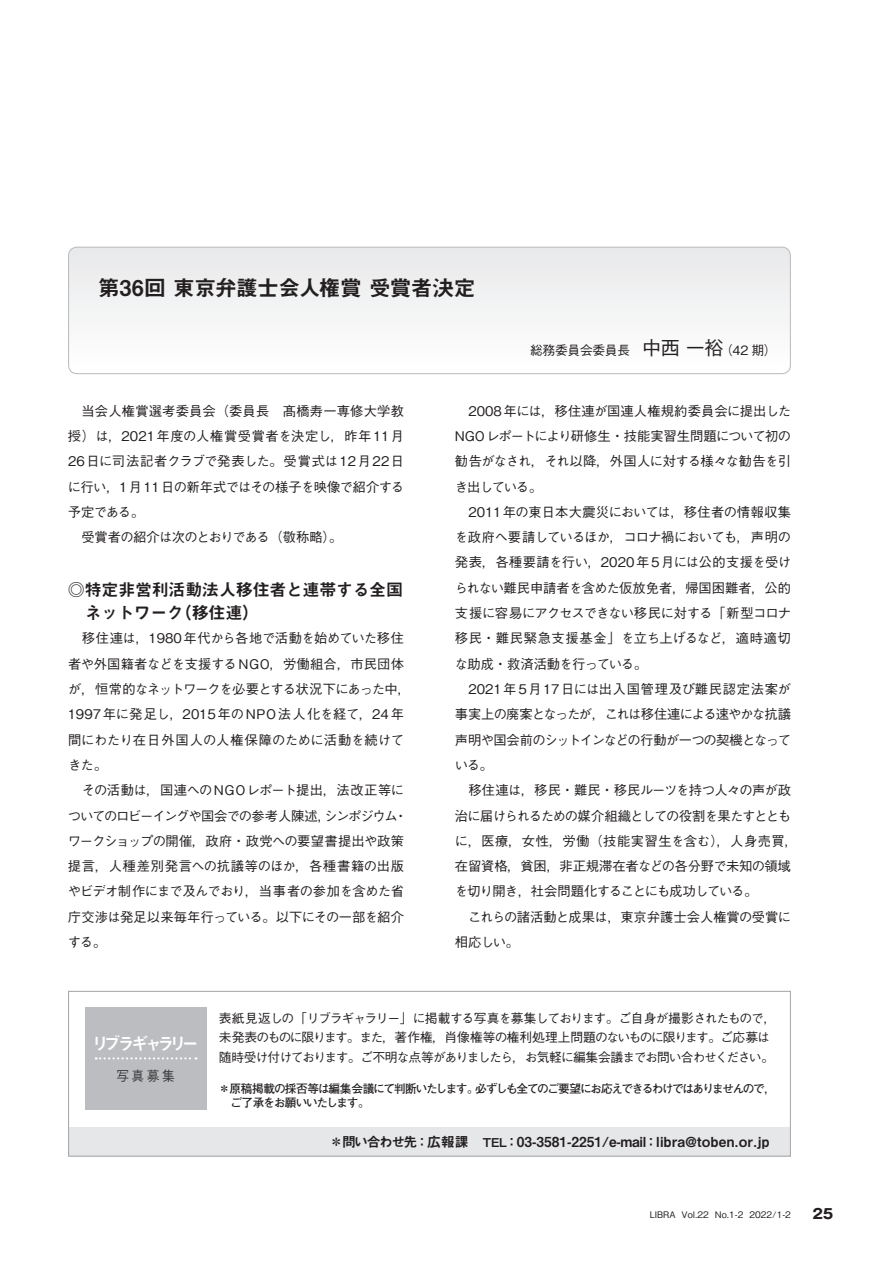
<style>
.page{position:relative;width:893px;height:1263px;background:#fff}
.page>*{position:absolute;margin:0;border:0;box-sizing:border-box;transform-origin:0 0}
.t1{font:21.75px "Midashi Go Pro MB31";letter-spacing:-.03em;color:#231f20}
.t2{font:16.95px/23.1px "Midashi Go Pro MB31";letter-spacing:-.015em;color:#231f20}
.t3{font:16.95px "Midashi Go Pro MB31";letter-spacing:-.28em;color:#fff}
.t4{font:13.8px "Midashi Go Pro MB31";color:#231f20}
.t5{font:500 13.8px "Gothic BBB Pro";color:#3e3e3f;scale:.92 1}
.t6{font:700 13.8px "Gothic MB101 Pro";color:#231f20}
.t7{font:500 13.35px/25.3px "Gothic BBB Pro";letter-spacing:-.03em;color:#231f20}
.t8{font:500 13.35px/25.3px "Gothic BBB Pro";color:#231f20}
.t9{font:500 12.75px/19.2px "Gothic BBB Pro";letter-spacing:-.065em;color:#231f20}
.t10{font:500 12.75px "Gothic BBB Pro";letter-spacing:-.02em;color:#231f20}
.t11{font:700 11.7px/14.9px "Futo Go B101 Pro";letter-spacing:-.11em;color:#231f20}
.t12{font:500 9px "Gothic BBB Pro";color:#231f20}
.s1{font-size:19.2px}
.s2{font-size:12.15px}
</style>
<div class="page">
<div style="left:68px;top:1127px;width:723px;height:30px;background:#e6e7e9"></div>
<div style="left:68px;top:991px;width:723px;height:166px;border:1px solid #a8a9ad"></div>
<div style="left:85px;top:1008px;width:121px;height:102px;background:#bcbdc0"></div>
<svg style="left:96px;top:1057px;width:101px;height:2px"></svg>
<svg style="left:69px;top:247px;width:721px;height:127px"></svg>
<div style="left:68px;top:247px;width:723px;height:127px;border:1px solid #bcbdc0;border-radius:9px"></div>
<h1 class="t1" style="left:98px;top:270px;width:379px">第36回 東京弁護士会人権賞 受賞者決定</h1>
<p class="t10" style="left:530px;top:340px;width:248px">総務委員会委員長　<span class="s1">中西 一裕</span>（42 期）</p>
<p class="t8" style="left:68px;top:396px;width:338px">　当会人権賞選考委員会（委員長　髙橋寿一専修大学教授）は，2021年度の人権賞受賞者を決定し，昨年11月<br>26日に司法記者クラブで発表した。受賞式は12月22日に行い，1月11日の新年式ではその様子を映像で紹介する予定である。<br>　受賞者の紹介は次のとおりである（敬称略）。</p>
<p class="t2" style="left:85px;top:576px;width:320px;text-indent:-17px">◎特定非営利活動法人移住者と連帯する全国ネットワーク（移住連）</p>
<p class="t7" style="left:68px;top:624px;width:345px">　移住連は，1980 年代から各地で活動を始めていた移住者や外国籍者などを支援するNGO，労働組合，市民団体が，恒常的なネットワークを必要とする状況下にあった中，<br>1997年に発足し，2015年のNPO法人化を経て，24年間にわたり在日外国人の人権保障のために活動を続けてきた。<br>　その活動は，国連へのNGOレポート提出，法改正等についてのロビーイングや国会での参考人陳述，シンポジウム・ワークショップの開催，政府・政党への要望書提出や政策提言，人種差別発言への抗議等のほか，各種書籍の出版やビデオ制作にまで及んでおり，当事者の参加を含めた省庁交渉は発足以来毎年行っている。以下にその一部を紹介する。</p>
<p class="t7" style="left:455px;top:396px;width:345px">　2008年には，移住連が国連人権規約委員会に提出した<br>NGOレポートにより研修生・技能実習生問題について初の勧告がなされ，それ以降，外国人に対する様々な勧告を引き出している。<br>　2011年の東日本大震災においては，移住者の情報収集を政府へ要請しているほか，コロナ禍においても，声明の発表，各種要請を行い，2020年5月には公的支援を受けられない難民申請者を含めた仮放免者，帰国困難者，公的支援に容易にアクセスできない移民に対する「新型コロナ移民・難民緊急支援基金」を立ち上げるなど，適時適切な助成・救済活動を行っている。<br>　2021年5月17日には出入国管理及び難民認定法案が事実上の廃案となったが，これは移住連による速やかな抗議声明や国会前のシットインなどの行動が一つの契機となっている。<br>　移住連は，移民・難民・移民ルーツを持つ人々の声が政治に届けられるための媒介組織としての役割を果たすとともに，医療，女性，労働（技能実習生を含む），人身売買，在留資格，貧困，非正規滞在者などの各分野で未知の領域を切り開き，社会問題化することにも成功している。<br>　これらの諸活動と成果は，東京弁護士会人権賞の受賞に相応しい。</p>
<p class="t3" style="left:92px;top:1030px;width:108px">リブラギャラリー</p>
<p class="t5" style="left:116px;top:1065px;width:65px">写真募集</p>
<p class="t9" style="left:219px;top:1007px;width:559px">表紙見返しの「リブラギャラリー」に掲載する写真を募集しております。ご自身が撮影されたもので，未発表のものに限ります。また，著作権，肖像権等の権利処理上問題のないものに限ります。ご応募は随時受け付けております。ご不明な点等がありましたら，お気軽に編集会議までお問い合わせください。</p>
<p class="t11" style="left:218px;top:1079px;width:559px">＊原稿掲載の採否等は編集会議にて判断いたします。必ずしも全てのご要望にお応えできるわけではありませんので，　ご了承をお願いいたします。</p>
<p class="t4" style="left:329px;top:1131px;width:442px">＊問い合わせ先：広報課 <span class="s2">TEL</span>：03-3581-2251/e-mail：libra@toben.or.jp</p>
<p class="t12" style="left:650px;top:1207px;width:143px">LIBRA Vol.22 No.1-2 2022/1-2</p>
<p class="t6" style="left:812px;top:1202px;width:22px">25</p>
</div>
